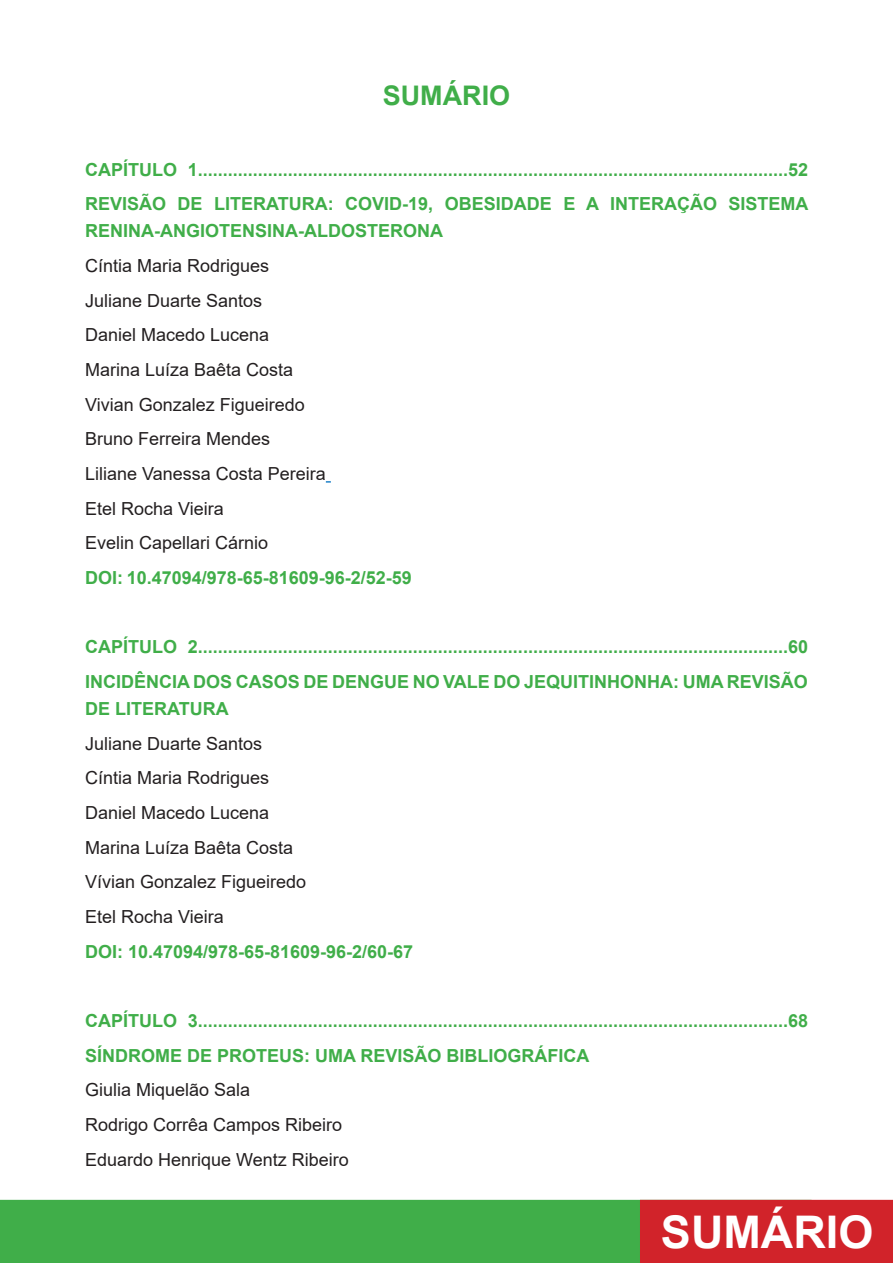
<style>
.page{position:relative;width:893px;height:1263px;background:#fff}
.page>*{position:absolute;margin:0;border:0;box-sizing:border-box;transform-origin:0 0}
.t1{font:700 45px "Arial";color:#fff}
.t2{font:700 27px "Arial";color:#40ae49}
.t3{font:700 18px/27px "Arial";color:#40ae49}
.t4{font:18px "Arial";color:#231f20}
</style>
<div class="page">
<div style="left:0;top:1200px;width:812px;height:63px;background:#40ae49"></div>
<div style="left:640px;top:1200px;width:253px;height:63px;background:#d1232a"></div>
<p class="t2" style="left:383px;top:76px;width:129px">SUMÁRIO</p>
<p class="t3" style="left:85px;top:156px;width:725px">CAPÍTULO 1......................................................................................................................52</p>
<p class="t3" style="left:85px;top:191px;width:725px">REVISÃO DE LITERATURA: COVID-19, OBESIDADE E A INTERAÇÃO SISTEMA<br>RENINA-ANGIOTENSINA-ALDOSTERONA</p>
<p class="t4" style="left:85px;top:253px;width:186px">Cíntia Maria Rodrigues</p>
<p class="t4" style="left:85px;top:288px;width:179px">Juliane Duarte Santos</p>
<p class="t4" style="left:85px;top:323px;width:186px">Daniel Macedo Lucena</p>
<p class="t4" style="left:85px;top:357px;width:210px">Marina Luíza Baêta Costa</p>
<p class="t4" style="left:85px;top:392px;width:221px">Vivian Gonzalez Figueiredo</p>
<p class="t4" style="left:85px;top:427px;width:187px">Bruno Ferreira Mendes</p>
<p class="t4" style="left:85px;top:461px;width:242px">Liliane Vanessa Costa Pereira</p>
<p class="t4" style="left:85px;top:496px;width:140px">Etel Rocha Vieira</p>
<p class="t4" style="left:85px;top:531px;width:185px">Evelin Capellari Cárnio</p>
<p class="t3" style="left:85px;top:564px;width:328px">DOI: 10.47094/978-65-81609-96-2/52-59</p>
<p class="t3" style="left:85px;top:634px;width:725px">CAPÍTULO 2......................................................................................................................60</p>
<p class="t3" style="left:85px;top:668px;width:724px">INCIDÊNCIA DOS CASOS DE DENGUE NO VALE DO JEQUITINHONHA: UMA REVISÃO<br>DE LITERATURA</p>
<p class="t4" style="left:85px;top:731px;width:179px">Juliane Duarte Santos</p>
<p class="t4" style="left:85px;top:765px;width:186px">Cíntia Maria Rodrigues</p>
<p class="t4" style="left:85px;top:800px;width:186px">Daniel Macedo Lucena</p>
<p class="t4" style="left:85px;top:835px;width:210px">Marina Luíza Baêta Costa</p>
<p class="t4" style="left:85px;top:869px;width:223px">Vívian Gonzalez Figueiredo</p>
<p class="t4" style="left:85px;top:904px;width:140px">Etel Rocha Vieira</p>
<p class="t3" style="left:85px;top:938px;width:330px">DOI: 10.47094/978-65-81609-96-2/60-67</p>
<p class="t3" style="left:85px;top:1007px;width:725px">CAPÍTULO 3......................................................................................................................68</p>
<p class="t3" style="left:85px;top:1042px;width:506px">SÍNDROME DE PROTEUS: UMA REVISÃO BIBLIOGRÁFICA</p>
<p class="t4" style="left:85px;top:1077px;width:167px">Giulia Miquelão Sala</p>
<p class="t4" style="left:85px;top:1112px;width:259px">Rodrigo Corrêa Campos Ribeiro</p>
<p class="t4" style="left:85px;top:1147px;width:265px">Eduardo Henrique Wentz Ribeiro</p>
<h1 class="t1" style="left:661px;top:1200px;width:214px">SUMÁRIO</h1>
</div>
